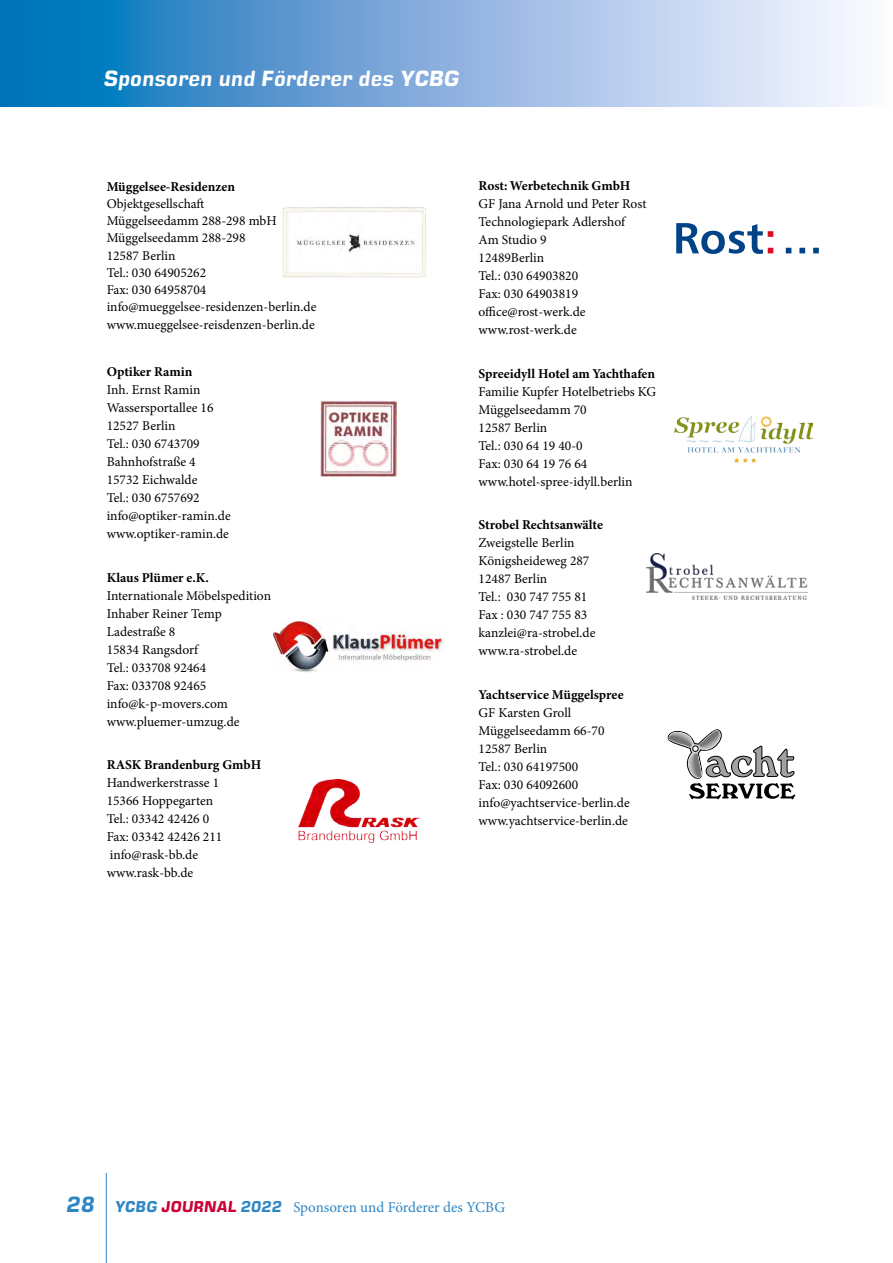
<style>
.page{position:relative;width:893px;height:1263px;background:#fff}
.page>*{position:absolute;margin:0;border:0;box-sizing:border-box;transform-origin:0 0}
.t1{font:italic 21px "Square 721 Dm";color:#fff}
.t2{font:15px "Minion Pro";color:#2f86c5}
.t3{font:13.5px/18px "Minion Pro";color:#000}
.t4{font:700 13.5px "Minion Pro";color:#000}
.s1{font-family:"Square 721 Dm";font-style:italic;font-size:21px}
.s2{font-family:"Square 721 Dm";font-style:italic}
.s3{font-family:"Square 721 Dm";font-style:italic;color:#cb0034}
</style>
<div class="page">
<hr style="left:106px;top:1173px;width:1px;height:90px;background:#2f86c5">
<svg style="left:0;top:0;width:854px;height:106px;background:#7dafdc"></svg>
<img style="left:321px;top:400px;width:76px;height:77px">
<svg style="left:667px;top:729px;width:128px;height:70px"></svg>
<img style="left:674px;top:415px;width:139px;height:48px">
<svg style="left:676px;top:223px;width:97px;height:31px"></svg>
<svg style="left:786px;top:248px;width:33px;height:5px"></svg>
<img style="left:273px;top:621px;width:171px;height:51px">
<img style="left:298px;top:779px;width:121px;height:64px">
<img style="left:646px;top:554px;width:162px;height:46px">
<img style="left:283px;top:207px;width:143px;height:71px">
<h1 class="t1" style="left:103px;top:66px;width:357px">Sponsoren und Förderer des YCBG</h1>
<p class="t4" style="left:107px;top:178px;width:130px">Müggelsee-Residenzen</p>
<p class="t3" style="left:107px;top:195px;width:211px;line-height:17.2px">Objektgesellschaft<br>Müggelseedamm 288-298 mbH<br>Müggelseedamm 288-298<br>12587 Berlin<br>Tel.: 030 64905262<br>Fax: 030 64958704 info@mueggelsee-residenzen-berlin.de www.mueggelsee-reisdenzen-berlin.de</p>
<p class="t4" style="left:107px;top:364px;width:87px">Optiker Ramin</p>
<p class="t3" style="left:107px;top:381px;width:126px">Inh. Ernst Ramin<br>Wassersportallee 16<br>12527 Berlin<br>Tel.: 030 6743709<br>Bahnhofstraße 4<br>15732 Eichwalde<br>Tel.: 030 6757692 info@optiker-ramin.de www.optiker-ramin.de</p>
<p class="t4" style="left:107px;top:569px;width:104px">Klaus Plümer e.K.</p>
<p class="t3" style="left:107px;top:587px;width:166px">Internationale Möbelspedition<br>Inhaber Reiner Temp<br>Ladestraße 8<br>15834 Rangsdorf<br>Tel.: 033708 92464<br>Fax: 033708 92465 info@k-p-movers.com www.pluemer-umzug.de</p>
<p class="t4" style="left:107px;top:757px;width:156px">RASK Brandenburg GmbH</p>
<p class="t3" style="left:107px;top:774px;width:117px">Handwerkerstrasse 1<br>15366 Hoppegarten<br>Tel.: 03342 42426 0<br>Fax: 03342 42426 211 info@rask-bb.de www.rask-bb.de</p>
<p class="t4" style="left:479px;top:178px;width:153px">Rost: Werbetechnik GmbH</p>
<p class="t3" style="left:479px;top:195px;width:169px">GF Jana Arnold und Peter Rost<br>Technologiepark Adlershof<br>Am Studio 9<br>12489Berlin<br>Tel.: 030 64903820<br>Fax: 030 64903819 office@rost-werk.de www.rost-werk.de</p>
<p class="t4" style="left:479px;top:366px;width:178px">Spreeidyll Hotel am Yachthafen</p>
<p class="t3" style="left:479px;top:383px;width:179px">Familie Kupfer Hotelbetriebs KG<br>Müggelseedamm 70<br>12587 Berlin<br>Tel.: 030 64 19 40-0<br>Fax: 030 64 19 76 64 www.hotel-spree-idyll.berlin</p>
<p class="t4" style="left:479px;top:517px;width:126px">Strobel Rechtsanwälte</p>
<p class="t3" style="left:479px;top:534px;width:118px">Zweigstelle Berlin<br>Königsheideweg 287<br>12487 Berlin<br>Tel.: 030 747 755 81<br>Fax : 030 747 755 83 kanzlei@ra-strobel.de www.ra-strobel.de</p>
<p class="t4" style="left:479px;top:686px;width:146px">Yachtservice Müggelspree</p>
<p class="t3" style="left:479px;top:704px;width:153px">GF Karsten Groll<br>Müggelseedamm 66-70<br>12587 Berlin<br>Tel.: 030 64197500<br>Fax: 030 64092600 info@yachtservice-berlin.de www.yachtservice-berlin.de</p>
<p class="t2" style="left:66px;top:1197px;width:441px"><span class="s1">28</span> <span class="s2">YCBG</span> <span class="s3">JOURNAL</span> <span class="s2">2022</span> Sponsoren und Förderer des YCBG</p>
</div>
